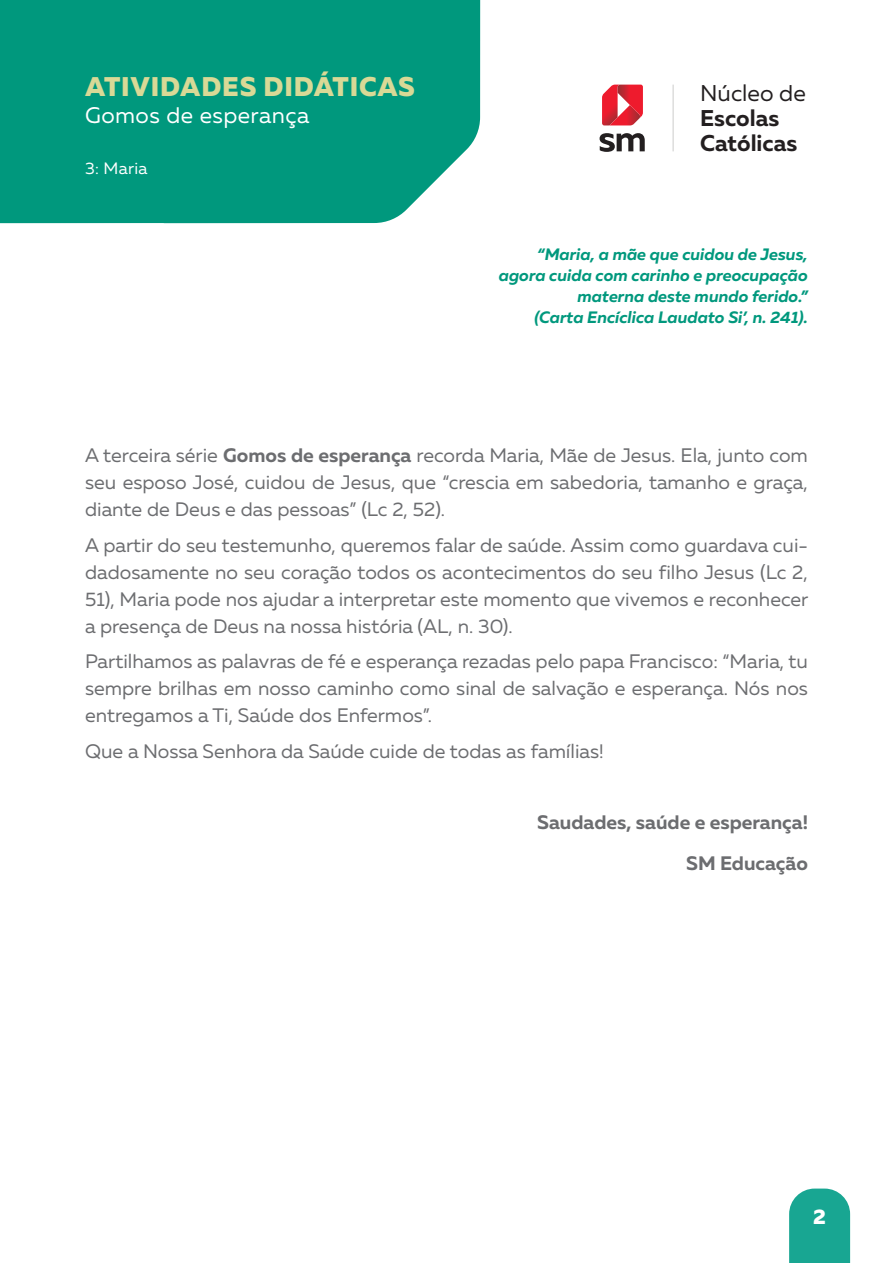
<style>
.page{position:relative;width:893px;height:1263px;background:#fff}
.page>*{position:absolute;margin:0;border:0;box-sizing:border-box;transform-origin:0 0}
.t1{font:800 27px "Muller";letter-spacing:.03em;color:#d9d996}
.t2{font:700 22.8px/25.3px "Muller";color:#231f20}
.t3{font:22.8px "Muller";color:#231f20}
.t4{font:22.5px "Muller";letter-spacing:.02em;color:#fff}
.t5{font:800 21px "Muller";color:#fff}
.t6{font:19.5px/27px "Muller";color:#6c6d70;text-align:justify}
.t7{font:700 19.5px/41.1px "Muller";color:#6c6d70;text-align:right}
.t8{font:italic 700 16.5px/21px "Muller";color:#00987d;text-align:right}
.t9{font:16.5px "Muller";letter-spacing:.02em;color:#fff}
.s1{font-weight:700}
</style>
<div class="page">
<div style="left:0;top:0;width:480px;height:223px;background:#00987d"></div>
<svg style="left:789px;top:1188px;width:61px;height:75px;background:#28ac99"></svg>
<svg style="left:600px;top:133px;width:45px;height:19px"></svg>
<svg style="left:602px;top:85px;width:41px;height:40px;background:#e44350"></svg>
<hr style="left:673px;top:85px;width:1px;height:66px;background:#cccccb">
<h1 class="t1" style="left:85px;top:69px;width:331px">ATIVIDADES DIDÁTICAS</h1>
<p class="t4" style="left:85px;top:101px;width:226px">Gomos de esperança</p>
<p class="t9" style="left:85px;top:158px;width:64px">3: Maria</p>
<p class="t3" style="left:700px;top:79px;width:107px">Núcleo de</p>
<p class="t2" style="left:700px;top:105px;width:99px">Escolas<br>Católicas</p>
<p class="t8" style="left:499px;top:243px;width:311px">“Maria, a mãe que cuidou de Jesus, agora cuida com carinho e preocupação materna deste mundo ferido.”<br>(Carta Encíclica Laudato Si’, n. 241).</p>
<p class="t6" style="left:85px;top:442px;width:724px">A terceira série <span class="s1">Gomos de esperança</span> recorda Maria, Mãe de Jesus. Ela, junto com seu esposo José, cuidou de Jesus, que “crescia em sabedoria, tamanho e graça, diante de Deus e das pessoas” (Lc 2, 52).</p>
<p class="t6" style="left:85px;top:531px;width:725px">A partir do seu testemunho, queremos falar de saúde. Assim como guardava cui&shy;dadosamente no seu coração todos os acontecimentos do seu filho Jesus (Lc 2, 51), Maria pode nos ajudar a interpretar este momento que vivemos e reconhecer a presença de Deus na nossa história (AL, n. 30).</p>
<p class="t6" style="left:85px;top:648px;width:724px">Partilhamos as palavras de fé e esperança rezadas pelo papa Francisco: “Maria, tu sempre brilhas em nosso caminho como sinal de salvação e esperança. Nós nos entregamos a Ti, Saúde dos Enfermos”.</p>
<p class="t6" style="left:85px;top:737px;width:520px">Que a Nossa Senhora da Saúde cuide de todas as famílias!</p>
<p class="t7" style="left:537px;top:801px;width:272px">Saudades, saúde e esperança!<br>SM Educação</p>
<p class="t5" style="left:813px;top:1203px;width:14px">2</p>
</div>
